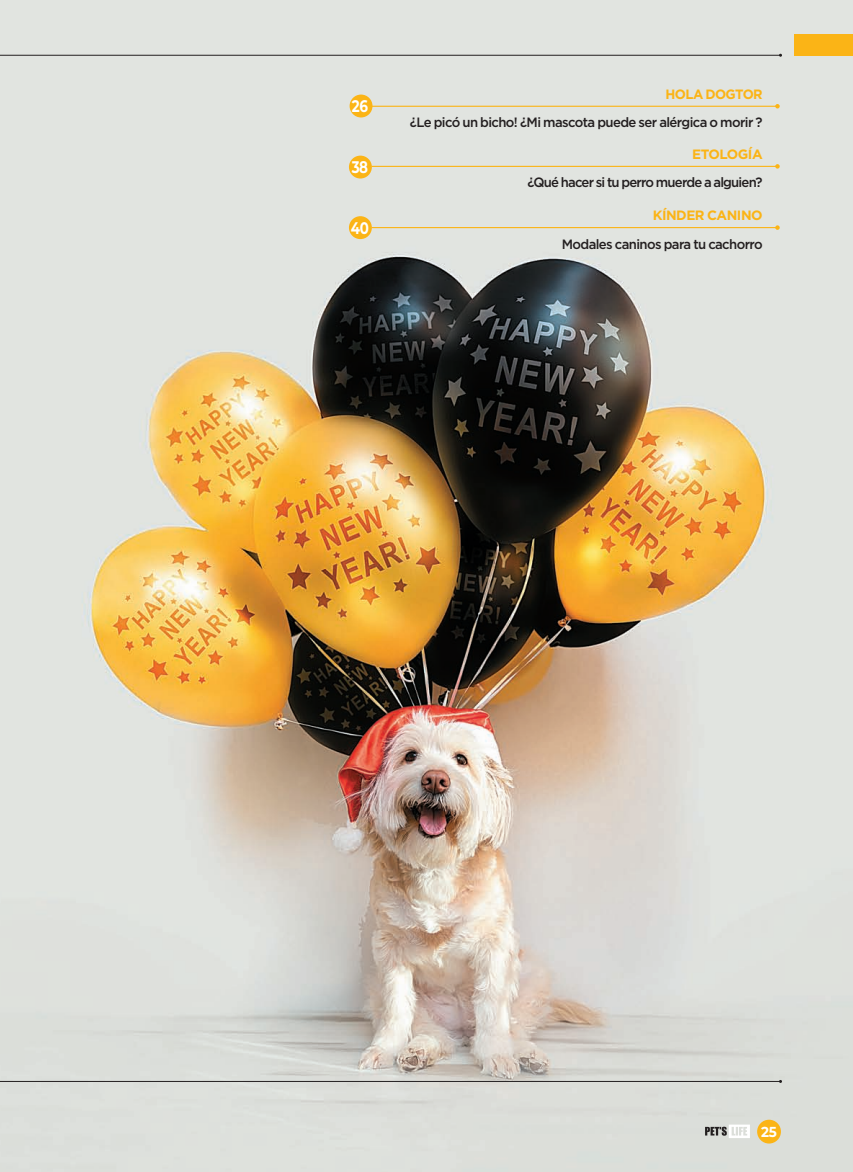
<style>
.page{position:relative;width:853px;height:1172px;background:#fff}
.page>*{position:absolute;margin:0;border:0;box-sizing:border-box;transform-origin:0 0}
.t1{font:700 16.8px "Montserrat";color:#fff;scale:.8 1}
.t2{font:700 14.4px "Montserrat";color:#fff;scale:.93 1}
.t3{font:500 13.5px "Gotham";letter-spacing:-.045em;color:#231f20}
.t4{font:700 13.5px "Gotham";letter-spacing:-.035em;color:#fbb416}
</style>
<div class="page">
<img style="left:0;top:0;width:853px;height:1172px">
<hr style="left:0;top:55px;width:780px;height:1px;background:#231f20">
<div style="left:794px;top:34px;width:59px;height:22px;background:#fbb416"></div>
<div style="left:757px;top:1120px;width:24px;height:23px;background:#fbb416;border-radius:50%"></div>
<svg style="left:705px;top:1124px;width:45px;height:14px"></svg>
<div style="left:350px;top:95px;width:22px;height:22px;background:#fbb416;border-radius:50%"></div>
<div style="left:349px;top:216px;width:23px;height:23px;background:#fbb416;border-radius:50%"></div>
<div style="left:349px;top:156px;width:23px;height:22px;background:#fbb416;border-radius:50%"></div>
<hr style="left:371px;top:106px;width:406px;height:1px;background:#fbb416">
<svg style="left:775px;top:104px;width:5px;height:4px"></svg>
<hr style="left:371px;top:227px;width:406px;height:1px;background:#fbb416">
<svg style="left:775px;top:225px;width:5px;height:5px"></svg>
<hr style="left:371px;top:166px;width:406px;height:1px;background:#fbb416">
<svg style="left:775px;top:164px;width:5px;height:5px"></svg>
<hr style="left:0;top:1081px;width:780px;height:1px;background:#231f20">
<p class="t1" style="left:352px;top:94px;width:22px">26</p>
<p class="t1" style="left:352px;top:155px;width:22px">38</p>
<p class="t1" style="left:351px;top:216px;width:24px">40</p>
<p class="t4" style="left:666px;top:85px;width:99px">HOLA DOGTOR</p>
<p class="t3" style="left:410px;top:113px;width:354px">¿Le picó un bicho! ¿Mi mascota puede ser alérgica o morir ?</p>
<p class="t4" style="left:692px;top:145px;width:72px">ETOLOGÍA</p>
<p class="t3" style="left:527px;top:174px;width:237px">¿Qué hacer si tu perro muerde a alguien?</p>
<p class="t4" style="left:653px;top:207px;width:111px">KÍNDER CANINO</p>
<p class="t3" style="left:562px;top:235px;width:202px">Modales caninos para tu cachorro</p>
<p class="t2" style="left:761px;top:1121px;width:18px">25</p>
</div>
